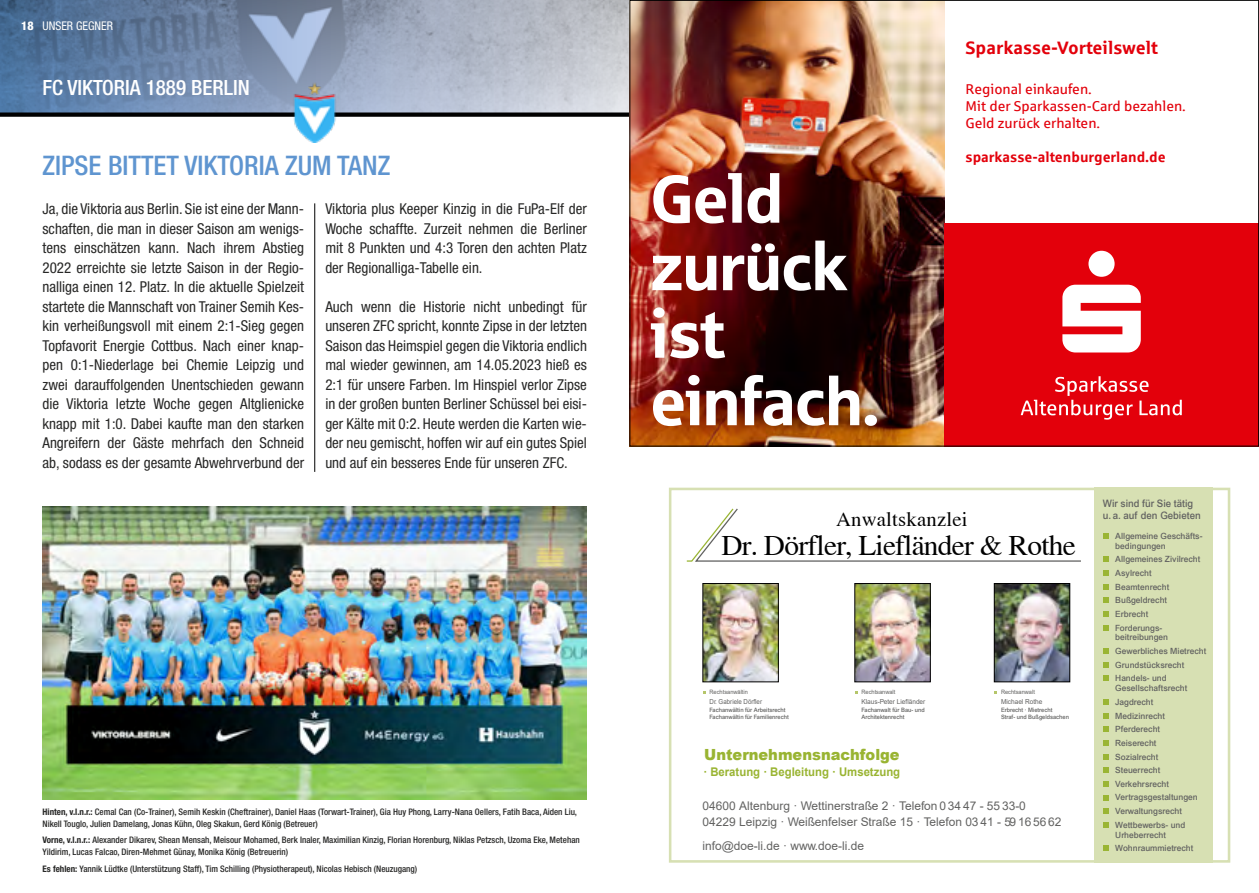
<style>
.page{position:relative;width:1259px;height:893px;background:#fff}
.page>*{position:absolute;margin:0;border:0;box-sizing:border-box;transform-origin:0 0}
.t1{font:67.5px/67.5px "Sparkasse Head";color:#fff}
.t2{font:28.95px "Thames";letter-spacing:-.025em;color:#000}
.t3{font:500 condensed 27px "Helvetica Neue LT Std";color:#5f95d0}
.t4{font:500 condensed 21px "Helvetica Neue LT Std";color:#fff}
.t5{font:20.55px "Thames";letter-spacing:.01em;color:#000}
.t6{font:700 18px "Sparkasse Rg";color:#e3000b}
.t7{font:900 15.3px "Arial";color:#99b432;scale:.95 1}
.t8{font:condensed 15px/19.5px "Helvetica Neue LT Std";color:#272726;text-align:justify}
.t9{font:14.25px/17.1px "Sparkasse Rg";color:#e3000b}
.t10{font:700 14.25px "Sparkasse Rg";color:#e3000b}
.t11{font:12px/15.3px "Arial";color:#626261}
.t12{font:700 12px "Arial";color:#99b432;scale:.95 1}
.t13{font:condensed 12px "Helvetica Neue LT Std";color:#fff}
.t14{font:800 condensed 12px "Helvetica Neue LT Std";color:#fff}
.t15{font:500 10.2px/12.3px "Arial";color:#626261;scale:.95 1}
.t16{font:500 condensed 9px/12px "Helvetica Neue LT Std";color:#272726}
.t17{font:500 8.55px/13.6px "Arial";color:#626261}
.t18{font:6.9px "Arial";color:#626261;scale:.95 1}
.t19{font:6.9px "Arial";color:#626261;scale:.9 1}
.t20{font:500 6px/7.2px "Arial";color:#626261;scale:.95 1}
.t21{font:6px "Arial";color:#626261;scale:.95 1}
.s1{font-weight:700}
</style>
<div class="page">
<img style="left:0;top:0;width:629px;height:112px">
<svg style="left:0;top:113px;width:629px;height:4px;background:#0f0f0f"></svg>
<div style="left:669px;top:488px;width:561px;height:375px;border:3px solid #d7e0b3"></div>
<div style="left:1094px;top:488px;width:119px;height:375px;background:#d7e0b3"></div>
<svg style="left:1103px;top:533px;width:6px;height:6px"></svg>
<svg style="left:1103px;top:556px;width:6px;height:6px"></svg>
<svg style="left:1103px;top:570px;width:6px;height:6px"></svg>
<svg style="left:1103px;top:584px;width:6px;height:6px"></svg>
<svg style="left:1103px;top:597px;width:6px;height:6px"></svg>
<svg style="left:1103px;top:611px;width:6px;height:6px"></svg>
<svg style="left:1103px;top:625px;width:6px;height:5px"></svg>
<svg style="left:1103px;top:648px;width:6px;height:6px"></svg>
<svg style="left:1103px;top:662px;width:6px;height:6px"></svg>
<svg style="left:1103px;top:675px;width:6px;height:6px"></svg>
<svg style="left:1103px;top:699px;width:6px;height:6px"></svg>
<svg style="left:1103px;top:713px;width:6px;height:5px"></svg>
<svg style="left:1103px;top:726px;width:6px;height:6px"></svg>
<svg style="left:1103px;top:740px;width:6px;height:6px"></svg>
<svg style="left:1103px;top:754px;width:6px;height:5px"></svg>
<svg style="left:1103px;top:767px;width:6px;height:6px"></svg>
<svg style="left:1103px;top:781px;width:6px;height:6px"></svg>
<svg style="left:1103px;top:795px;width:6px;height:5px"></svg>
<svg style="left:1103px;top:808px;width:6px;height:6px"></svg>
<svg style="left:1103px;top:822px;width:6px;height:6px"></svg>
<svg style="left:1103px;top:845px;width:6px;height:6px"></svg>
<img style="left:704px;top:585px;width:72px;height:95px">
<div style="left:702px;top:583px;width:76px;height:99px;border:1px solid #000"></div>
<img style="left:996px;top:585px;width:72px;height:95px">
<div style="left:994px;top:583px;width:76px;height:99px;border:1px solid #000"></div>
<img style="left:856px;top:585px;width:72px;height:95px">
<div style="left:854px;top:583px;width:76px;height:99px;border:1px solid #000"></div>
<svg style="left:686px;top:508px;width:395px;height:54px"></svg>
<img style="left:631px;top:2px;width:313px;height:442px">
<div style="left:944px;top:223px;width:315px;height:223px;background:#e3000b"></div>
<svg style="left:1020px;top:376px;width:161px;height:44px"></svg>
<svg style="left:1062px;top:251px;width:78px;height:101px"></svg>
<img style="left:43px;top:507px;width:544px;height:292px">
<img style="left:285px;top:83px;width:59px;height:59px">
<hr style="left:314px;top:203px;width:1px;height:269px;background:#000">
<p class="t14" style="left:21px;top:18px;width:14px">18</p>
<p class="t13" style="left:43px;top:19px;width:72px">UNSER GEGNER</p>
<h3 class="t4" style="left:43px;top:75px;width:209px">FC VIKTORIA 1889 BERLIN</h3>
<h3 class="t3" style="left:43px;top:149px;width:349px">ZIPSE BITTET VIKTORIA ZUM TANZ</h3>
<p class="t8" style="left:43px;top:199px;width:263px">Ja, die Viktoria aus Berlin. Sie ist eine der Mann&shy;schaften, die man in dieser Saison am wenigs&shy;tens einschätzen kann. Nach ihrem Abstieg 2022 erreichte sie letzte Saison in der Regio&shy;nalliga einen 12. Platz. In die aktuelle Spielzeit startete die Mannschaft von Trainer Semih Kes&shy;kin verheißungsvoll mit einem 2:1-Sieg gegen Topfavorit Energie Cottbus. Nach einer knap&shy;pen 0:1-Niederlage bei Chemie Leipzig und zwei darauffolgenden Unentschieden gewann die Viktoria letzte Woche gegen Altglienicke knapp mit 1:0. Dabei kaufte man den starken Angreifern der Gäste mehrfach den Schneid ab, sodass es der gesamte Abwehrverbund der</p>
<p class="t8" style="left:325px;top:199px;width:263px">Viktoria plus Keeper Kinzig in die FuPa-Elf der Woche schaffte. Zurzeit nehmen die Berliner mit 8 Punkten und 4:3 Toren den achten Platz der Regionalliga-Tabelle ein.</p>
<p class="t8" style="left:325px;top:296px;width:263px">Auch wenn die Historie nicht unbedingt für unseren ZFC spricht, konnte Zipse in der letzten Saison das Heimspiel gegen die Viktoria endlich mal wieder gewinnen, am 14.05.2023 hieß es 2:1 für unsere Farben. Im Hinspiel verlor Zipse in der großen bunten Berliner Schüssel bei eisi&shy;ger Kälte mit 0:2. Heute werden die Karten wie&shy;der neu gemischt, hoffen wir auf ein gutes Spiel und auf ein besseres Ende für unseren ZFC.</p>
<p class="t16" style="left:43px;top:806px;width:536px"><span class="s1">Hinten, v.l.n.r.:</span> Cemal Can (Co-Trainer), Semih Keskin (Cheftrainer), Daniel Haas (Torwart-Trainer), Gia Huy Phong, Larry-Nana Oellers, Fatih Baca, Aiden Liu,<br>Nikell Touglo, Julien Damelang, Jonas Kühn, Oleg Skakun, Gerd König (Betreuer)</p>
<p class="t16" style="left:43px;top:834px;width:539px"><span class="s1">Vorne, v.l.n.r.:</span> Alexander Dikarev, Shean Mensah, Meisour Mohamed, Berk Inaler, Maximilian Kinzig, Florian Horenburg, Niklas Petzsch, Uzoma Eke, Metehan<br>Yildirim, Lucas Falcao, Diren-Mehmet Günay, Monika König (Betreuerin)</p>
<p class="t16" style="left:43px;top:862px;width:376px"><span class="s1">Es fehlen:</span> Yannik Lüdtke (Unterstützung Staff), Tim Schilling (Physiotherapeut), Nicolas Hebisch (Neuzugang)</p>
<h1 class="t1" style="left:651px;top:163px;width:230px">Geld zurück ist einfach.</h1>
<p class="t6" style="left:965px;top:36px;width:194px">Sparkasse-Vorteilswelt</p>
<p class="t9" style="left:965px;top:80px;width:222px">Regional einkaufen.<br>Mit der Sparkassen-Card bezahlen.<br>Geld zurück erhalten.</p>
<p class="t10" style="left:965px;top:148px;width:202px">sparkasse-altenburgerland.de</p>
<h3 class="t5" style="left:836px;top:508px;width:133px">Anwaltskanzlei</h3>
<h2 class="t2" style="left:721px;top:529px;width:356px">Dr. Dörfler, Liefländer &amp; Rothe</h2>
<p class="t21" style="left:709px;top:688px;width:42px">Rechtsanwältin</p>
<p class="t19" style="left:709px;top:697px;width:60px">Dr. Gabriele Dörfler</p>
<p class="t20" style="left:709px;top:706px;width:85px">Fachanwältin für Arbeitsrecht<br>Fachanwältin für Familienrecht</p>
<p class="t7" style="left:704px;top:744px;width:207px">Unternehmensnachfolge</p>
<p class="t12" style="left:703px;top:764px;width:209px">· Beratung · Begleitung · Umsetzung</p>
<p class="t21" style="left:861px;top:688px;width:37px">Rechtsanwalt</p>
<p class="t18" style="left:861px;top:697px;width:69px">Klaus-Peter Liefländer</p>
<p class="t20" style="left:861px;top:706px;width:68px">Fachanwalt für Bau- und<br>Architektenrecht</p>
<p class="t21" style="left:1001px;top:688px;width:37px">Rechtsanwalt</p>
<p class="t18" style="left:1001px;top:697px;width:45px">Michael Rothe</p>
<p class="t20" style="left:1001px;top:706px;width:73px">Erbrecht · Mietrecht<br>Straf- und Bußgeldsachen</p>
<p class="t11" style="left:702px;top:798px;width:360px">04600 Altenburg · Wettinerstraße 2 · Telefon 0 34 47 - 55 33-0<br>04229 Leipzig · Weißenfelser Straße 15 · Telefon 03 41 - 59 16 56 62</p>
<p class="t11" style="left:702px;top:838px;width:163px">info@doe-li.de · www.doe-li.de</p>
<p class="t15" style="left:1102px;top:497px;width:105px">Wir sind für Sie tätig u. a. auf den Gebieten</p>
<p class="t17" style="left:1115px;top:531px;width:89px;line-height:9.9px">Allgemeine Geschäfts&shy;bedingungen</p>
<p class="t17" style="left:1115px;top:552px;width:87px">Allgemeines Zivilrecht<br>Asylrecht<br>Beamtenrecht<br>Bußgeldrecht<br>Erbrecht<br>Forderungs-</p>
<p class="t17" style="left:1115px;top:631px;width:93px">beitreibungen<br>Gewerbliches Mietrecht<br>Grundstücksrecht<br>Handels- und</p>
<p class="t17" style="left:1115px;top:681px;width:84px">Gesellschaftsrecht<br>Jagdrecht<br>Medizinrecht<br>Pferderecht<br>Reiserecht<br>Sozialrecht<br>Steuerrecht<br>Verkehrsrecht<br>Vertragsgestaltungen<br>Verwaltungsrecht<br>Wettbewerbs- und</p>
<p class="t17" style="left:1115px;top:828px;width:80px">Urheberrecht<br>Wohnraummietrecht</p>
</div>
